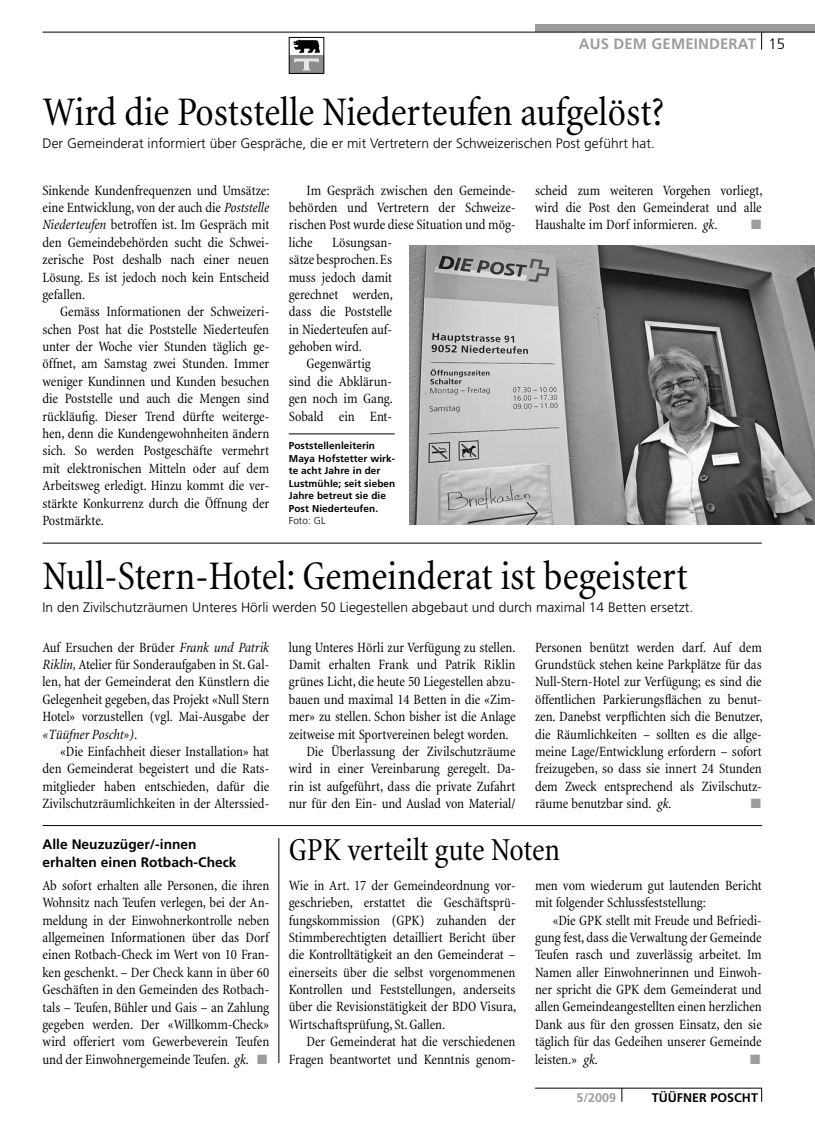
<style>
.page{position:relative;width:815px;height:1134px;background:#fff}
.page>*{position:absolute;margin:0;border:0;box-sizing:border-box;transform-origin:0 0}
.t1{font:condensed 41.25px "Minion";letter-spacing:-.005em;color:#000}
.t2{font:condensed 32.5px "Minion";letter-spacing:-.005em;color:#000}
.t3{font:700 15px "Frutiger";letter-spacing:.01em;color:#9c9d9f}
.t4{font:condensed 14.38px/17.4px "Minion";letter-spacing:-.005em;color:#000;text-align:justify}
.t5{font:300 13.75px "Frutiger";color:#000}
.t6{font:700 13.75px/17.4px "Frutiger";color:#000}
.t7{font:13.5px "Zapf Dingbats ITC";color:#9c9d9f}
.t8{font:700 12.5px "Frutiger";letter-spacing:.005em;color:#000}
.t9{font:700 12.5px "Frutiger";color:#9c9d9f}
.t10{font:700 10px/12.5px "Frutiger";letter-spacing:.01em;color:#000}
.t11{font:300 10px "Frutiger";letter-spacing:.01em;color:#000}
.s1{font-weight:300;color:#000}
.s2{font-style:italic}
.s3{color:#9c9d9f}
</style>
<div class="page">
<div style="left:535px;top:25px;width:280px;height:7px;background:#9c9d9f"></div>
<hr style="left:43px;top:32px;width:772px;height:1px;background:#000">
<svg style="left:761px;top:33px;width:1px;height:17px"></svg>
<hr style="left:535px;top:1088px;width:227px;height:1px;background:#000">
<svg style="left:761px;top:1088px;width:1px;height:14px"></svg>
<svg style="left:622px;top:1088px;width:1px;height:14px"></svg>
<hr style="left:43px;top:543px;width:719px;height:1px;background:#000">
<hr style="left:43px;top:825px;width:719px;height:1px;background:#000">
<hr style="left:279px;top:838px;width:1px;height:225px;background:#000">
<hr style="left:289px;top:434px;width:106px;height:1px;background:#000">
<img style="left:410px;top:245px;width:405px;height:279px">
<div style="left:289px;top:37px;width:35px;height:36px;background:#8c8c8c"></div>
<div style="left:289px;top:37px;width:35px;height:18px;background:#fff"></div>
<svg style="left:293px;top:40px;width:27px;height:30px"></svg>
<div style="left:289px;top:37px;width:35px;height:37px;border:1px solid #000"></div>
<p class="t3" style="left:579px;top:35px;width:208px">AUS DEM GEMEINDERAT <span class="s1">15</span></p>
<h1 class="t1" style="left:43px;top:90px;width:623px">Wird die Poststelle Niederteufen aufgelöst?</h1>
<p class="t5" style="left:43px;top:136px;width:614px">Der Gemeinderat informiert über Gespräche, die er mit Vertretern der Schweizerischen Post geführt hat.</p>
<p class="t4" style="left:43px;top:182px;width:229px">Sinkende Kundenfrequenzen und Umsätze: eine Entwicklung, von der auch die <span class="s2">Poststelle Niederteufen</span> betroffen ist. Im Gespräch mit den Gemeindebehörden sucht die Schwei&shy;zerische Post deshalb nach einer neuen Lösung. Es ist jedoch noch kein Entscheid gefallen.</p>
<p class="t4" style="left:43px;top:303px;width:228px;text-indent:18px">Gemäss Informationen der Schweizeri&shy;schen Post hat die Poststelle Niederteufen unter der Woche vier Stunden täglich ge&shy;öffnet, am Samstag zwei Stunden. Immer weniger Kundinnen und Kunden besuchen die Poststelle und auch die Mengen sind rückläufig. Dieser Trend dürfte weiterge&shy;hen, denn die Kundengewohnheiten ändern sich. So werden Postgeschäfte vermehrt mit elektronischen Mitteln oder auf dem Arbeitsweg erledigt. Hinzu kommt die ver&shy;stärkte Konkurrenz durch die Öffnung der Postmärkte.</p>
<p class="t4" style="left:289px;top:182px;width:228px;text-indent:18px">Im Gespräch zwischen den Gemeinde&shy;behörden und Vertretern der Schweize&shy;rischen Post wurde diese Situation und mög&shy;liche</p>
<p class="t4" style="left:535px;top:182px;width:229px">scheid zum weiteren Vorgehen vorliegt, wird die Post den Gemeinderat und alle Haushalte im Dorf informieren. <span class="s2">gk.</span></p>
<p class="t7" style="left:751px;top:218px;width:12px">■</p>
<p class="t4" style="left:332px;top:234px;width:61px">Lösungsan-</p>
<p class="t4" style="left:289px;top:251px;width:105px">sätze besprochen. Es</p>
<p class="t4" style="left:289px;top:269px;width:105px">muss jedoch damit</p>
<p class="t4" style="left:289px;top:286px;width:106px">gerechnet werden,</p>
<p class="t4" style="left:289px;top:303px;width:105px">dass die Poststelle</p>
<p class="t4" style="left:289px;top:321px;width:105px">in Niederteufen auf-</p>
<p class="t4" style="left:289px;top:338px;width:75px">gehoben wird.</p>
<p class="t4" style="left:306px;top:356px;width:66px">Gegenwärtig</p>
<p class="t4" style="left:289px;top:373px;width:105px">sind die Abklärun-</p>
<p class="t4" style="left:289px;top:390px;width:106px">gen noch im Gang.</p>
<p class="t4" style="left:289px;top:408px;width:105px">Sobald ein Ent-</p>
<p class="t10" style="left:289px;top:439px;width:108px">Poststellenleiterin<br>Maya Hofstetter wirk&shy;te acht Jahre in der<br>Lustmühle; seit sieben<br>Jahre betreut sie die<br>Post Niederteufen.</p>
<p class="t11" style="left:289px;top:515px;width:38px">Foto: GL</p>
<h1 class="t1" style="left:43px;top:555px;width:647px">Null-Stern-Hotel: Gemeinderat ist begeistert</h1>
<p class="t5" style="left:43px;top:600px;width:652px">In den Zivilschutzräumen Unteres Hörli werden 50 Liegestellen abgebaut und durch maximal 14 Betten ersetzt.</p>
<p class="t4" style="left:535px;top:639px;width:229px">Personen benützt werden darf. Auf dem Grundstück stehen keine Parkplätze für das Null-Stern-Hotel zur Verfügung; es sind die öffentlichen Parkierungsflächen zu benut&shy;zen. Danebst verpflichten sich die Benutzer, die Räumlichkeiten – sollten es die allge&shy;meine Lage/Entwicklung erfordern – sofort freizugeben, so dass sie innert 24 Stunden dem Zweck entsprechend als Zivilschutz&shy;räume benutzbar sind. <span class="s2">gk.</span></p>
<p class="t4" style="left:43px;top:639px;width:228px">Auf Ersuchen der Brüder <span class="s2">Frank und Patrik Riklin,</span> Atelier für Sonderaufgaben in St. Gal&shy;len, hat der Gemeinderat den Künstlern die Gelegenheit gegeben, das Projekt «Null Stern Hotel» vorzustellen (vgl. Mai-Ausgabe der <span class="s2">«Tüüfner Poscht»)</span>.</p>
<p class="t4" style="left:43px;top:743px;width:228px;text-indent:18px">«Die Einfachheit dieser Installation» hat den Gemeinderat begeistert und die Rats&shy;mitglieder haben entschieden, dafür die Zivilschutzräumlichkeiten in der Alterssied-</p>
<p class="t4" style="left:289px;top:639px;width:228px">lung Unteres Hörli zur Verfügung zu stellen.</p>
<p class="t4" style="left:289px;top:656px;width:228px">Damit erhalten Frank und Patrik Riklin</p>
<p class="t4" style="left:289px;top:673px;width:228px">grünes Licht, die heute 50 Liegestellen abzu-</p>
<p class="t4" style="left:289px;top:691px;width:228px">bauen und maximal 14 Betten in die «Zim-</p>
<p class="t4" style="left:289px;top:708px;width:228px">mer» zu stellen. Schon bisher ist die Anlage</p>
<p class="t4" style="left:289px;top:726px;width:222px">zeitweise mit Sportvereinen belegt worden.</p>
<p class="t4" style="left:306px;top:743px;width:211px">Die Überlassung der Zivilschutzräume</p>
<p class="t4" style="left:289px;top:760px;width:228px">wird in einer Vereinbarung geregelt. Da-</p>
<p class="t4" style="left:289px;top:778px;width:228px">rin ist aufgeführt, dass die private Zufahrt</p>
<p class="t4" style="left:289px;top:795px;width:228px">nur für den Ein- und Auslad von Material/</p>
<p class="t7" style="left:751px;top:797px;width:12px">■</p>
<p class="t6" style="left:43px;top:836px;width:196px">Alle Neuzuzüger/-innen erhalten einen Rotbach-Check</p>
<p class="t4" style="left:43px;top:877px;width:228px">Ab sofort erhalten alle Personen, die ihren Wohnsitz nach Teufen verlegen, bei der An&shy;meldung in der Einwohnerkontrolle neben allgemeinen Informationen über das Dorf einen Rotbach-Check im Wert von 10 Fran&shy;ken geschenkt. – Der Check kann in über 60<br>Geschäften in den Gemeinden des Rotbach&shy;tals – Teufen, Bühler und Gais – an Zahlung gegeben werden. Der «Willkomm-Check» wird offeriert vom Gewerbeverein Teufen und der Einwohnergemeinde Teufen. <span class="s2">gk.</span> <span class="s3">■</span></p>
<h2 class="t2" style="left:289px;top:833px;width:273px">GPK verteilt gute Noten</h2>
<p class="t4" style="left:289px;top:877px;width:229px">Wie in Art. 17 der Gemeindeordnung vor&shy;geschrieben, erstattet die Geschäftsprü&shy;fungskommission (GPK) zuhanden der Stimmberechtigten detailliert Bericht über die Kontrolltätigkeit an den Gemeinderat – einerseits über die selbst vorgenommenen Kontrollen und Feststellungen, anderseits über die Revisionstätigkeit der BDO Visura, Wirtschaftsprüfung, St. Gallen.</p>
<p class="t4" style="left:289px;top:1033px;width:228px;text-align:right">Der Gemeinderat hat die verschiedenen<br>Fragen beantwortet und Kenntnis genom-</p>
<p class="t4" style="left:535px;top:877px;width:228px">men vom wiederum gut lautenden Bericht mit folgender Schlussfeststellung:</p>
<p class="t4" style="left:535px;top:912px;width:228px;text-indent:18px">«Die GPK stellt mit Freude und Befriedi&shy;gung fest, dass die Verwaltung der Gemeinde Teufen rasch und zuverlässig arbeitet. Im Namen aller Einwohnerinnen und Einwoh&shy;ner spricht die GPK dem Gemeinderat und allen Gemeindeangestellten einen herzlichen Dank aus für den grossen Einsatz, den sie täglich für das Gedeihen unserer Gemeinde leisten.» <span class="s2">gk.</span></p>
<p class="t7" style="left:750px;top:1052px;width:12px">■</p>
<p class="t9" style="left:576px;top:1090px;width:41px">5/2009</p>
<p class="t8" style="left:652px;top:1090px;width:108px">TÜÜFNER POSCHT</p>
</div>
